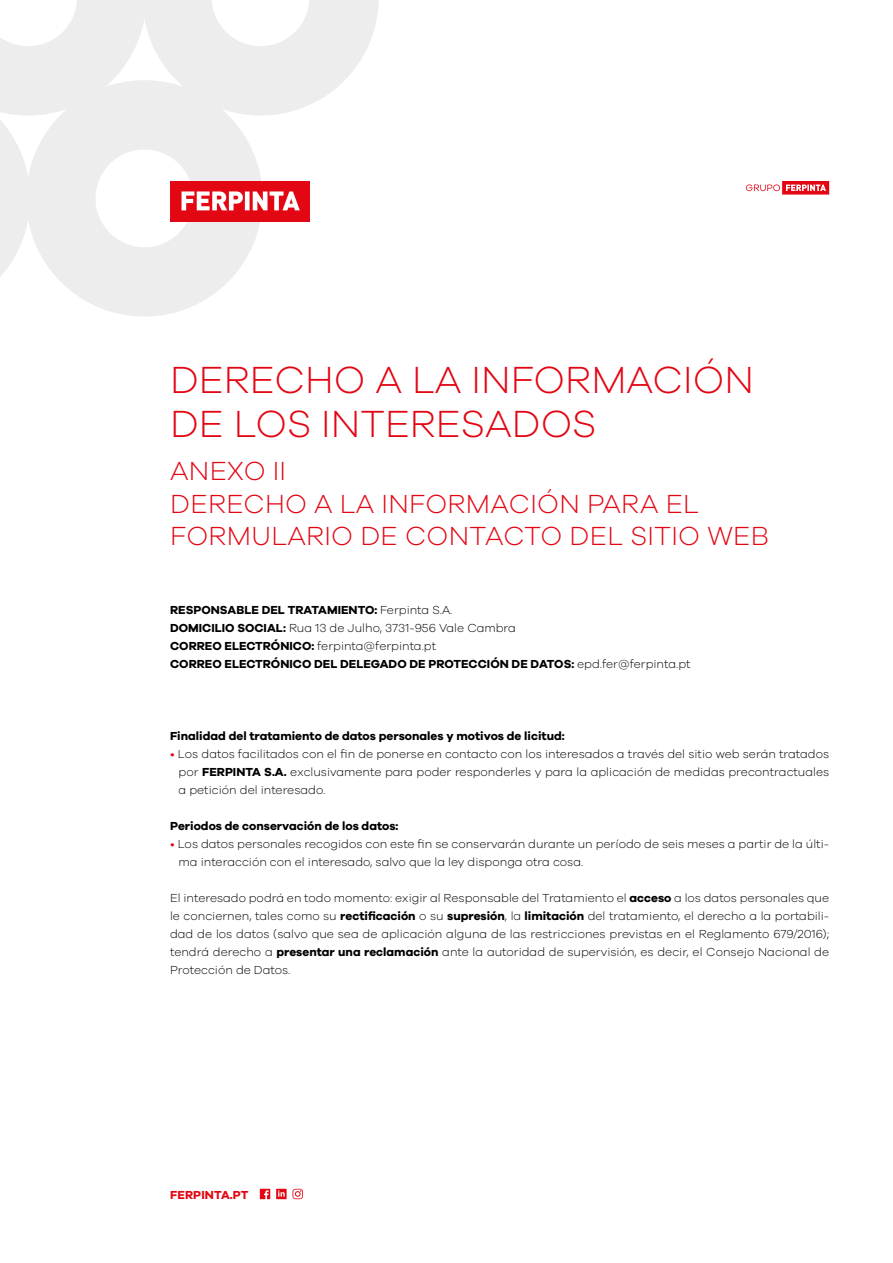
<style>
.page{position:relative;width:893px;height:1263px;background:#fff}
.page>*{position:absolute;margin:0;border:0;box-sizing:border-box;transform-origin:0 0}
.t1{font:300 39px/43.5px "Galano Grotesque";color:#e30613}
.t2{font:300 27px/32.4px "Galano Grotesque";letter-spacing:.01em;color:#e30613}
.t3{font:300 12px/18px "Galano Grotesque";color:#000;text-align:justify}
.t4{font:700 12px/18px "Galano Grotesque";color:#000}
.t5{font:700 12px "Galano Grotesque";letter-spacing:.01em;color:#e30613}
.s1{font-weight:300}
.s2{color:#e30613}
.s3{font-weight:700}
</style>
<div class="page">
<svg style="left:0;top:0;width:379px;height:317px"></svg>
<svg style="left:746px;top:181px;width:83px;height:14px"></svg>
<svg style="left:260px;top:1189px;width:10px;height:10px"></svg>
<svg style="left:276px;top:1189px;width:27px;height:10px"></svg>
<h1 class="t1" style="left:170px;top:357px;width:585px">DERECHO A LA INFORMACIÓN<br>DE LOS INTERESADOS</h1>
<h2 class="t2" style="left:170px;top:454px;width:600px">ANEXO II<br>DERECHO A LA INFORMACIÓN PARA EL<br>FORMULARIO DE CONTACTO DEL SITIO WEB</h2>
<p class="t4" style="left:170px;top:600px;width:522px">RESPONSABLE DEL TRATAMIENTO: <span class="s1">Ferpinta S.A.<br></span>DOMICILIO SOCIAL: <span class="s1">Rua 13 de Julho, 3731-956 Vale Cambra<br></span>CORREO ELECTRÓNICO: <span class="s1">ferpinta@ferpinta.pt<br></span>CORREO ELECTRÓNICO DEL DELEGADO DE PROTECCIÓN DE DATOS: <span class="s1">epd.fer@ferpinta.pt</span></p>
<p class="t4" style="left:170px;top:726px;width:396px">Finalidad del tratamiento de datos personales y motivos de licitud:</p>
<p class="t3" style="left:179px;top:744px;width:652px;text-indent:-9px"><span class="s2">•</span> Los datos facilitados con el fin de ponerse en contacto con los interesados a través del sitio web serán tratados por <span class="s3">FERPINTA S.A.</span> exclusivamente para poder responderles y para la aplicación de medidas precontractuales a petición del interesado.</p>
<p class="t4" style="left:170px;top:816px;width:230px">Periodos de conservación de los datos:</p>
<p class="t3" style="left:179px;top:834px;width:652px;text-indent:-9px"><span class="s2">•</span> Los datos personales recogidos con este fin se conservarán durante un período de seis meses a partir de la últi&shy;ma interacción con el interesado, salvo que la ley disponga otra cosa.</p>
<p class="t3" style="left:170px;top:888px;width:661px">El interesado podrá en todo momento: exigir al Responsable del Tratamiento el <span class="s3">acceso</span> a los datos personales que le conciernen, tales como su <span class="s3">rectificación</span> o su <span class="s3">supresión</span>, la <span class="s3">limitación</span> del tratamiento, el derecho a la portabili&shy;dad de los datos (salvo que sea de aplicación alguna de las restricciones previstas en el Reglamento 679/2016); tendrá derecho a <span class="s3">presentar una reclamación</span> ante la autoridad de supervisión, es decir, el Consejo Nacional de Protección de Datos.</p>
<p class="t5" style="left:170px;top:1188px;width:80px">FERPINTA.PT</p>
</div>
